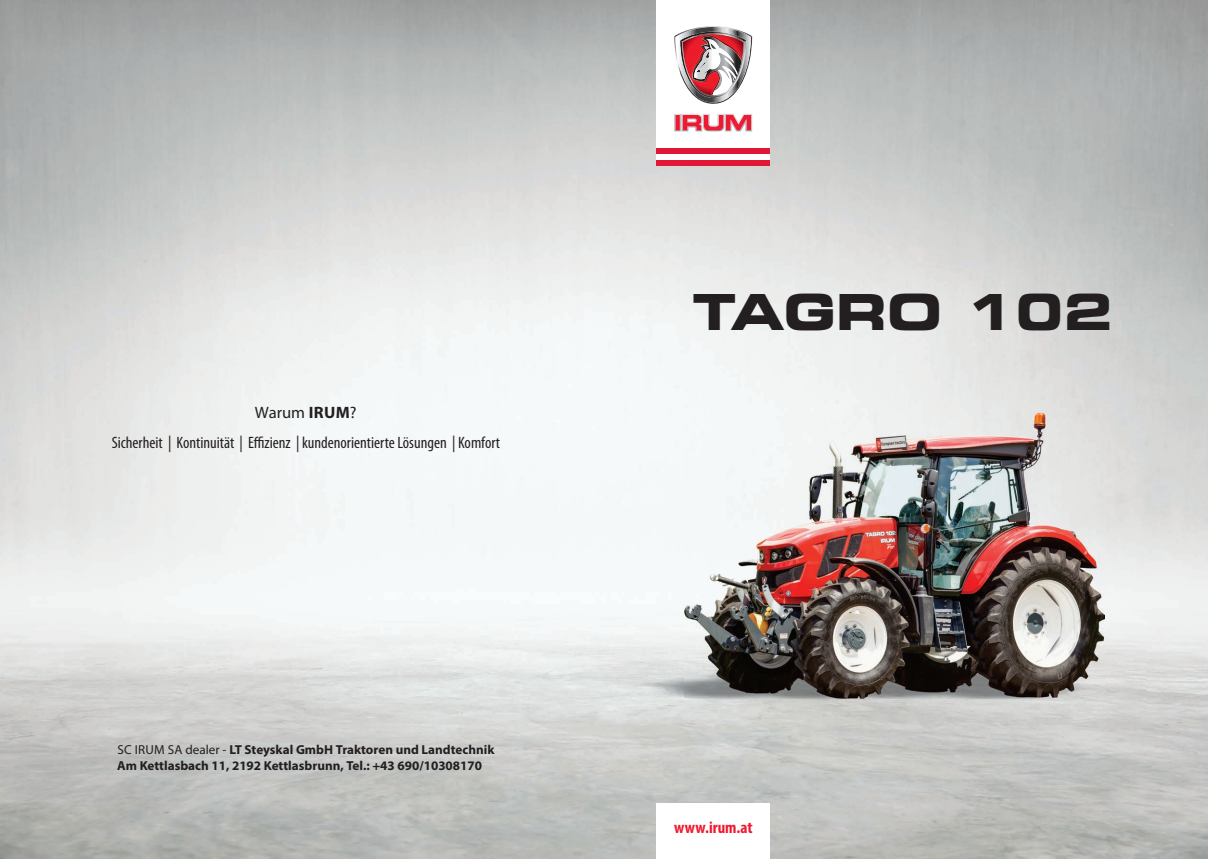
<style>
.page{position:relative;width:1208px;height:859px;background:#fff}
.page>*{position:absolute;margin:0;border:0;box-sizing:border-box;transform-origin:0 0}
.t1{font:700 expanded 49.5px "Square 721 BT";color:#231f20}
.t2{font:700 condensed 16.7px "Myriad Pro";color:#ed1a31}
.t3{font:condensed 16.5px/30.1px "Myriad Pro";color:#231f20;text-align:center}
.t4{font:700 13px/16.1px "Myriad Pro";color:#231f20}
.s1{font-stretch:normal}
.s2{font-weight:700;font-stretch:normal}
.s3{font-weight:400}
</style>
<div class="page">
<img style="left:0;top:0;width:1207px;height:859px">
<div style="left:656px;top:804px;width:113px;height:55px;background:#fff"></div>
<div style="left:656px;top:0;width:113px;height:149px;background:#fff"></div>
<svg style="left:674px;top:114px;width:78px;height:17px"></svg>
<svg style="left:674px;top:26px;width:78px;height:78px"></svg>
<div style="left:656px;top:149px;width:113px;height:17px;background:#e21736"></div>
<div style="left:656px;top:154px;width:113px;height:12px;background:#fff"></div>
<div style="left:656px;top:160px;width:113px;height:6px;background:#e21736"></div>
<img style="left:575px;top:646px;width:570px;height:62px">
<img style="left:684px;top:412px;width:420px;height:286px">
<p class="t3" style="left:112px;top:399px;width:390px"><span class="s1">Warum</span> <span class="s2">IRUM</span><span class="s1">?<br></span>Sicherheit | Kontinuität | Effizienz | kundenorientierte Lösungen | Komfort</p>
<p class="t4" style="left:117px;top:743px;width:379px"><span class="s3">SC IRUM SA dealer -</span> LT Steyskal GmbH Traktoren und Landtechnik<br>Am Kettlasbach 11, 2192 Kettlasbrunn, Tel.: +43 690/10308170</p>
<h1 class="t1" style="left:692px;top:292px;width:422px">TAGRO 102</h1>
<p class="t2" style="left:674px;top:820px;width:80px">www.irum.at</p>
</div>
